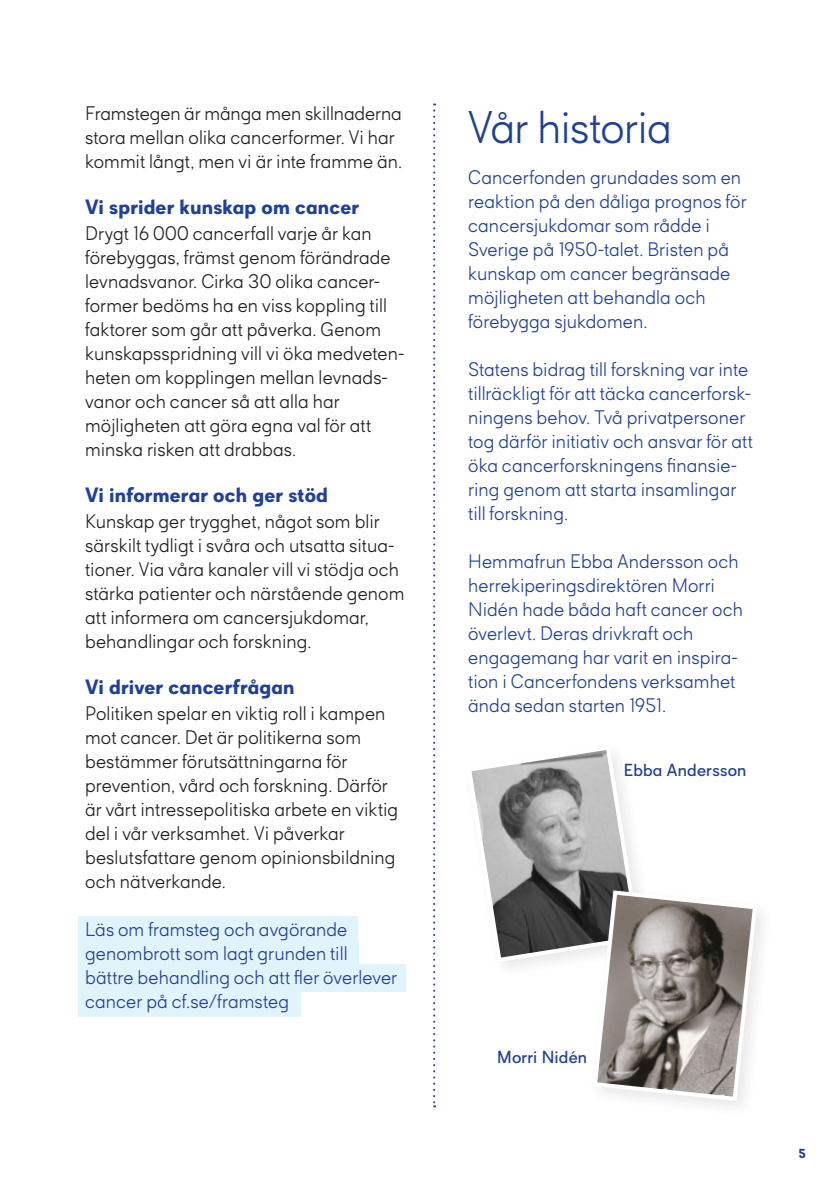
<style>
.page{position:relative;width:840px;height:1191px;background:#fff}
.page>*{position:absolute;margin:0;border:0;box-sizing:border-box;transform-origin:0 0}
.Bröd{font:300 42px "Cancerfonden Sans";letter-spacing:-.02em;color:#20419a}
.Rubrik_2{font:700 19px "Cancerfonden Sans";letter-spacing:.01em;color:#20419a}
.Bröd-2{font:300 18px/24px "Cancerfonden Sans";letter-spacing:.005em;color:#231f20}
.Bröd-3{font:300 18px/24px "Cancerfonden Sans";letter-spacing:.005em;color:#20419a}
.Fakta___Bildtext{font:16px "Cancerfonden Sans";letter-spacing:.015em;color:#20419a}
.t1{font:700 12px "Cancerfonden Sans";color:#20419a}
</style>
<div class="page">
<div style="left:78px;top:916px;width:279px;height:28px;background:#e1f4fc"></div>
<div style="left:78px;top:940px;width:281px;height:27px;background:#e1f4fc"></div>
<div style="left:78px;top:964px;width:327px;height:28px;background:#e1f4fc"></div>
<div style="left:78px;top:989px;width:222px;height:28px;background:#e1f4fc"></div>
<svg style="left:433px;top:103px;width:2px;height:1004px"></svg>
<svg style="left:471px;top:750px;width:287px;height:353px"></svg>
<p class="Bröd-2" style="left:85px;top:102px;width:318px">Framstegen är många men skillnaderna stora mellan olika cancerformer. Vi har kommit långt, men vi är inte framme än.</p>
<p class="Rubrik_2" style="left:85px;top:194px;width:275px">Vi sprider kunskap om cancer</p>
<p class="Bröd-2" style="left:85px;top:222px;width:321px">Drygt 16 000 cancerfall varje år kan förebyggas, främst genom förändrade levnadsvanor. Cirka 30 olika cancer&shy;former bedöms ha en viss koppling till faktorer som går att påverka. Genom kunskapsspridning vill vi öka medveten&shy;heten om kopplingen mellan levnads&shy;vanor och cancer så att alla har möjligheten att göra egna val för att minska risken att drabbas.</p>
<p class="Rubrik_2" style="left:85px;top:482px;width:244px">Vi informerar och ger stöd</p>
<p class="Bröd-2" style="left:85px;top:510px;width:321px">Kunskap ger trygghet, något som blir särskilt tydligt i svåra och utsatta situa&shy;tioner. Via våra kanaler vill vi stödja och stärka patienter och närstående genom att informera om cancersjukdomar, behandlingar och forskning.</p>
<p class="Rubrik_2" style="left:85px;top:674px;width:211px">Vi driver cancerfrågan</p>
<p class="Bröd-2" style="left:85px;top:702px;width:314px">Politiken spelar en viktig roll i kampen mot cancer. Det är politikerna som bestämmer förutsättningarna för prevention, vård och forskning. Därför är vårt intressepolitiska arbete en viktig del i vår verksamhet. Vi påverkar beslutsfattare genom opinionsbildning och nätverkande.</p>
<p class="Bröd-3" style="left:85px;top:918px;width:313px">Läs om framsteg och avgörande genombrott som lagt grunden till bättre behandling och att fler överlever cancer på cf.se/framsteg</p>
<p class="Bröd" style="left:468px;top:100px;width:205px">Vår historia</p>
<p class="Bröd-3" style="left:468px;top:165px;width:280px">Cancerfonden grundades som en reaktion på den dåliga prognos för cancersjukdomar som rådde i<br>Sverige på 1950-talet. Bristen på kunskap om cancer begränsade möjligheten att behandla och förebygga sjukdomen.</p>
<p class="Bröd-3" style="left:468px;top:357px;width:286px">Statens bidrag till forskning var inte tillräckligt för att täcka cancerforsk&shy;ningens behov. Två privatpersoner tog därför initiativ och ansvar för att öka cancerforskningens finansie&shy;ring genom att starta insamlingar till forskning.</p>
<p class="Bröd-3" style="left:468px;top:549px;width:276px">Hemmafrun Ebba Andersson och herrekiperingsdirektören Morri<br>Nidén hade båda haft cancer och överlevt. Deras drivkraft och engagemang har varit en inspira&shy;tion i Cancerfondens verksamhet ända sedan starten 1951.</p>
<p class="Fakta___Bildtext" style="left:623px;top:759px;width:124px">Ebba Andersson</p>
<p class="Fakta___Bildtext" style="left:497px;top:1047px;width:91px">Morri Nidén</p>
<p class="t1" style="left:798px;top:1144px;width:9px">5</p>
</div>
